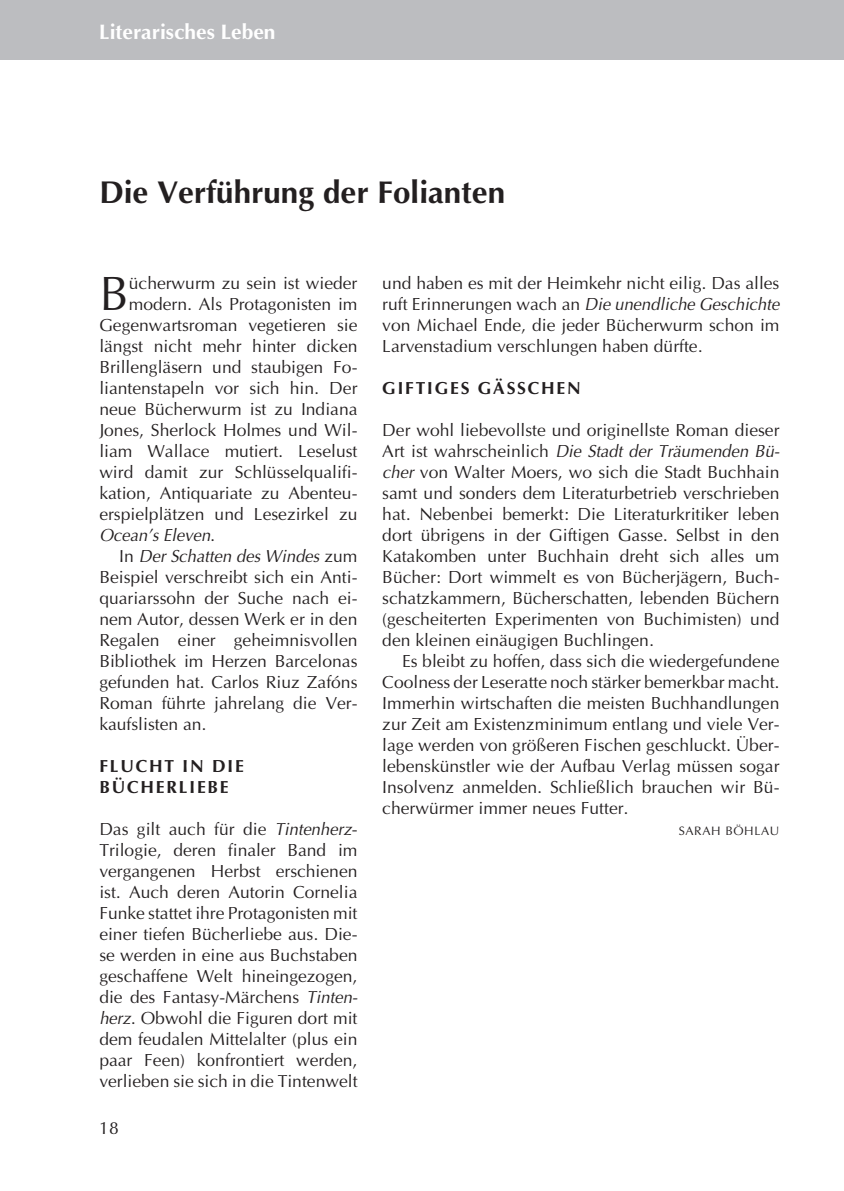
<style>
.page{position:relative;width:844px;height:1191px;background:#fff}
.page>*{position:absolute;margin:0;border:0;box-sizing:border-box;transform-origin:0 0}
.t1{font:48.3px "Optima";color:#231f20}
.t2{font:700 31.5px "Optima";color:#231f20}
.t3{font:700 21px "Optima";color:#fff}
.t4{font:17.5px/21px "Optima";color:#231f20}
.t5{font:italic 17.5px "Optima";color:#231f20;scale:.95 1}
.t6{font:700 17.5px/21px "Optima";letter-spacing:.1em;color:#231f20}
.t7{font:12.25px "Optima";letter-spacing:.05em;color:#231f20}
.s1{font-style:normal}
.s2{font-style:italic}
</style>
<div class="page">
<div style="left:0;top:0;width:843px;height:60px;background:#bcbdc0"></div>
<p class="t3" style="left:99px;top:19px;width:178px">Literarisches Leben</p>
<h2 class="t2" style="left:99px;top:172px;width:407px">Die Verführung der Folianten</h2>
<h1 class="t1" style="left:99px;top:265px;width:31px">B</h1>
<p class="t4" style="left:129px;top:272px;width:230px">ücherwurm zu sein ist wieder</p>
<p class="t4" style="left:129px;top:293px;width:230px">modern. Als Protagonisten im</p>
<p class="t4" style="left:99px;top:314px;width:259px">Gegenwartsroman vegetieren sie</p>
<p class="t4" style="left:99px;top:335px;width:259px">längst nicht mehr hinter dicken</p>
<p class="t4" style="left:99px;top:356px;width:259px">Brillengläsern und staubigen Fo-</p>
<p class="t4" style="left:99px;top:377px;width:259px">liantenstapeln vor sich hin. Der</p>
<p class="t4" style="left:99px;top:398px;width:259px">neue Bücherwurm ist zu Indiana</p>
<p class="t4" style="left:99px;top:419px;width:259px">Jones, Sherlock Holmes und Wil-</p>
<p class="t4" style="left:99px;top:440px;width:259px">liam Wallace mutiert. Leselust</p>
<p class="t4" style="left:99px;top:461px;width:259px">wird damit zur Schlüsselqualifi-</p>
<p class="t4" style="left:99px;top:482px;width:259px">kation, Antiquariate zu Abenteu-</p>
<p class="t4" style="left:99px;top:503px;width:259px">erspielplätzen und Lesezirkel zu</p>
<p class="t5" style="left:99px;top:525px;width:123px">Ocean’sEleven<span class="s1">.</span></p>
<p class="t5" style="left:119px;top:546px;width:252px"><span class="s1">I n</span> Der Schatten des Windes <span class="s1">z u m</span></p>
<p class="t4" style="left:99px;top:566px;width:259px">Beispiel verschreibt sich ein Anti-</p>
<p class="t4" style="left:99px;top:587px;width:259px">quariarssohn der Suche nach ei-</p>
<p class="t4" style="left:99px;top:608px;width:259px">nem Autor, dessen Werk er in den</p>
<p class="t4" style="left:99px;top:629px;width:259px">Regalen einer geheimnisvollen</p>
<p class="t4" style="left:99px;top:650px;width:259px">Bibliothek im Herzen Barcelonas</p>
<p class="t4" style="left:99px;top:671px;width:259px">gefunden hat. Carlos Riuz Zafóns</p>
<p class="t4" style="left:99px;top:692px;width:259px">Roman führte jahrelang die Ver-</p>
<p class="t4" style="left:99px;top:713px;width:108px">kaufslisten an.</p>
<p class="t6" style="left:99px;top:755px;width:146px">FLUCHT IN DIE<br>BÜCHERLIEBE</p>
<p class="t4" style="left:99px;top:818px;width:263px">Das gilt auch für die <span class="s2">Tintenherz</span>-Trilogie, deren finaler Band im vergangenen Herbst erschienen ist. Auch deren Autorin Cornelia Funke stattet ihre Protagonisten mit einer tiefen Bücherliebe aus. Die&shy;se werden in eine aus Buchstaben geschaffene Welt hineingezogen, die des Fantasy-Märchens <span class="s2">Tinten&shy;herz</span>. Obwohl die Figuren dort mit dem feudalen Mittelalter (plus ein paar Feen) konfrontiert werden, verlieben sie sich in die Tintenwelt</p>
<p class="t4" style="left:99px;top:1118px;width:21px">18</p>
<p class="t4" style="left:382px;top:272px;width:402px">und haben es mit der Heimkehr nicht eilig. Das alles r u ft E r i n n e r u n ge n wa c h a n <span class="s2">Die unendliche Geschichte </span>von Michael Ende, die jeder Bücherwurm schon im Larvenstadium verschlungen haben dürfte.</p>
<p class="t6" style="left:382px;top:377px;width:200px">GIFTIGES GÄSSCHEN</p>
<p class="t4" style="left:382px;top:419px;width:402px">Der wohl liebevollste und originellste Roman dieser A rt i st w a h rs c h e i n l i c h <span class="s2">Die Stadt der Träumenden Bü&shy;cher</span> von Walter Moers, wo sich die Stadt Buchhain samt und sonders dem Literaturbetrieb verschrieben hat. Nebenbei bemerkt: Die Literaturkritiker leben dort übrigens in der Giftigen Gasse. Selbst in den Katakomben unter Buchhain dreht sich alles um Bücher: Dort wimmelt es von Bücherjägern, Buch&shy;schatzkammern, Bücherschatten, lebenden Büchern (gescheiterten Experimenten von Buchimisten) und den kleinen einäugigen Buchlingen.</p>
<p class="t4" style="left:382px;top:650px;width:398px;text-align:justify;text-indent:20px">Es bleibt zu hoffen, dass sich die wiedergefundene Coolness der Leseratte noch stärker bemerkbar macht.<br>Immerhin wirtschaften die meisten Buchhandlungen zur Zeit am Existenzminimum entlang und viele Ver&shy;lage werden von größeren Fischen geschluckt. Über&shy;lebenskünstler wie der Aufbau Verlag müssen sogar Insolvenz anmelden. Schließlich brauchen wir Bü&shy;cherwürmer immer neues Futter.</p>
<p class="t7" style="left:678px;top:823px;width:102px">SARAH BÖHLAU</p>
</div>
